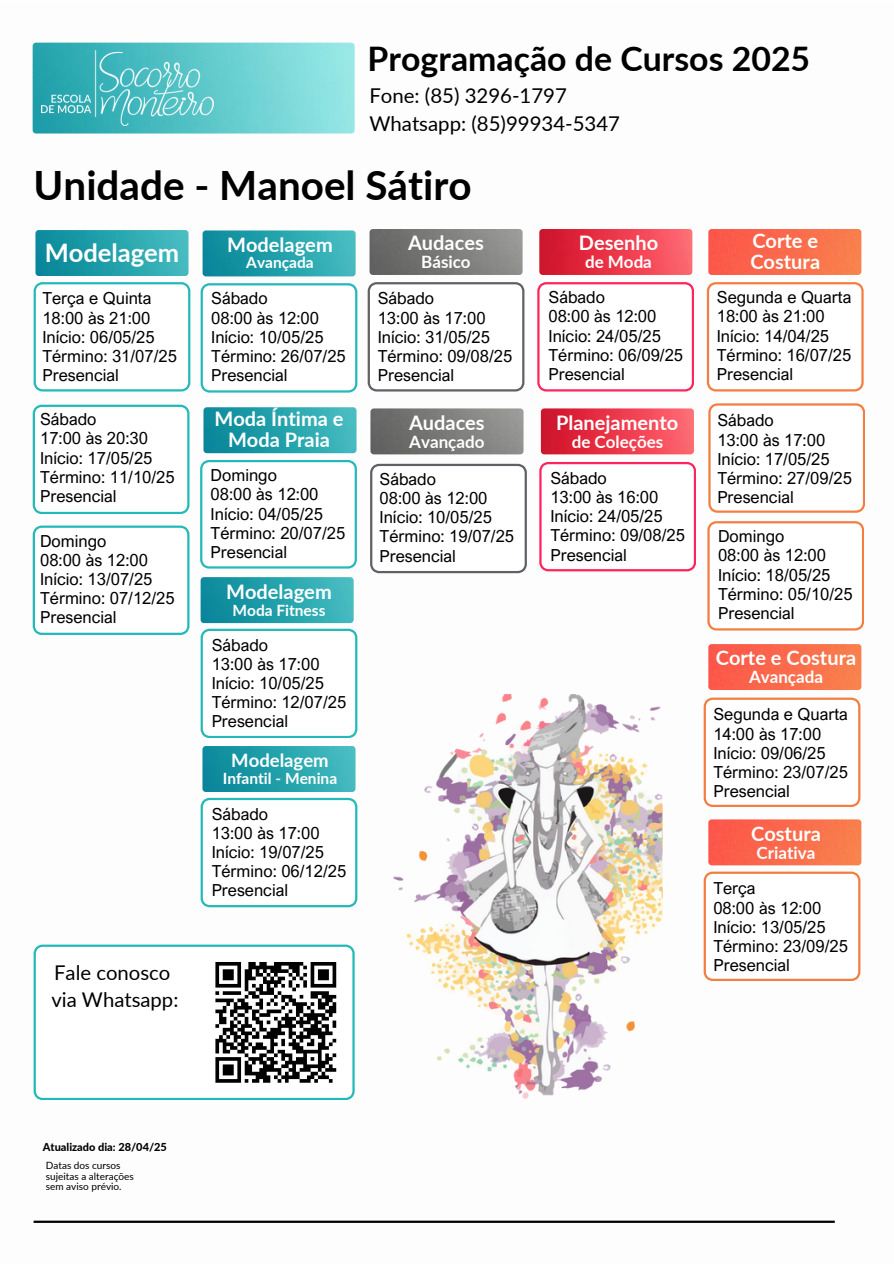
<style>
.page{position:relative;width:894px;height:1264px;background:#fff}
.page>*{position:absolute;margin:0;border:0;box-sizing:border-box;transform-origin:0 0}
.t1{font:700 40.35px "Lato";color:#000}
.t2{font:700 33.75px "Lato";color:#000}
.t3{font:700 25.5px "Lato";color:#fff}
.t4{font:20.4px/28px "Lato";color:#000}
.t5{font:20.25px/27.3px "Lato";color:#000}
.t6{font:700 19.95px/20.9px "Lato";color:#fff;text-align:center}
.t7{font:700 18.45px "Lato";color:#fff}
.t8{font:700 16.95px "Lato";color:#fff}
.t9{font:16.65px "Arial Nova";color:#000}
.t10{font:700 15.45px "Lato";color:#fff}
.t11{font:800 10.95px "Lato";color:#000}
.t12{font:10.05px "Lato";color:#000}
</style>
<div class="page">
<img style="left:539px;top:229px;width:153px;height:46px;border-radius:3px">
<img style="left:708px;top:229px;width:153px;height:46px;border-radius:3px">
<img style="left:33px;top:43px;width:321px;height:90px">
<svg style="left:34px;top:282px;width:156px;height:109px"></svg>
<svg style="left:33px;top:404px;width:156px;height:110px"></svg>
<svg style="left:200px;top:283px;width:157px;height:109px"></svg>
<svg style="left:200px;top:628px;width:157px;height:110px"></svg>
<svg style="left:200px;top:460px;width:157px;height:108px"></svg>
<svg style="left:200px;top:797px;width:157px;height:110px"></svg>
<svg style="left:367px;top:282px;width:157px;height:109px"></svg>
<svg style="left:537px;top:282px;width:157px;height:109px"></svg>
<svg style="left:539px;top:462px;width:157px;height:109px"></svg>
<svg style="left:706px;top:282px;width:157px;height:109px"></svg>
<hr style="left:34px;top:1220px;width:800px;height:2px;background:#000">
<svg style="left:34px;top:944px;width:320px;height:155px"></svg>
<img style="left:393px;top:694px;width:269px;height:404px">
<svg style="left:703px;top:697px;width:157px;height:110px"></svg>
<svg style="left:703px;top:871px;width:157px;height:110px"></svg>
<svg style="left:33px;top:525px;width:156px;height:110px"></svg>
<svg style="left:708px;top:403px;width:156px;height:110px"></svg>
<div style="left:208px;top:954px;width:135px;height:136px;background:#fff"></div>
<svg style="left:215px;top:962px;width:122px;height:121px"></svg>
<svg style="left:370px;top:464px;width:156px;height:109px"></svg>
<img style="left:202px;top:230px;width:153px;height:46px;border-radius:3px">
<img style="left:200px;top:577px;width:153px;height:46px;border-radius:3px">
<img style="left:203px;top:407px;width:153px;height:46px;border-radius:3px">
<img style="left:202px;top:746px;width:153px;height:46px;border-radius:3px">
<img style="left:35px;top:230px;width:153px;height:46px;border-radius:3px">
<img style="left:369px;top:229px;width:153px;height:46px;border-radius:3px">
<img style="left:540px;top:408px;width:153px;height:46px;border-radius:3px">
<img style="left:708px;top:644px;width:153px;height:46px;border-radius:3px">
<img style="left:708px;top:819px;width:153px;height:46px;border-radius:3px">
<img style="left:41px;top:51px;width:173px;height:74px">
<svg style="left:707px;top:521px;width:156px;height:109px"></svg>
<img style="left:370px;top:408px;width:153px;height:46px;border-radius:3px">
<p class="t2" style="left:367px;top:37px;width:444px">Programação de Cursos 2025</p>
<p class="t4" style="left:369px;top:81px;width:252px">Fone: (85) 3296-1797<br>Whatsapp: (85)99934-5347</p>
<p class="t1" style="left:34px;top:160px;width:439px">Unidade - Manoel Sátiro</p>
<p class="t6" style="left:227px;top:233px;width:107px">Modelagem</p>
<p class="t10" style="left:246px;top:253px;width:69px">Avançada</p>
<h4 class="t9" style="left:211px;top:288px;width:58px">Sábado</h4>
<p class="t9" style="left:211px;top:307px;width:109px">08:00 às 12:00</p>
<p class="t9" style="left:211px;top:326px;width:114px">Início: 10/05/25</p>
<p class="t9" style="left:211px;top:345px;width:136px">Término: 26/07/25</p>
<p class="t9" style="left:211px;top:364px;width:78px">Presencial</p>
<p class="t6" style="left:750px;top:230px;width:71px;text-align:left">Corte e<br>Costura</p>
<p class="t6" style="left:578px;top:231px;width:81px">Desenho</p>
<p class="t8" style="left:585px;top:251px;width:68px">de Moda</p>
<p class="t9" style="left:548px;top:287px;width:58px">Sábado</p>
<h6 class="t9" style="left:548px;top:306px;width:109px">08:00 às 12:00</h6>
<p class="t9" style="left:548px;top:325px;width:114px">Início: 24/05/25</p>
<p class="t9" style="left:548px;top:344px;width:136px">Término: 06/09/25</p>
<p class="t9" style="left:548px;top:363px;width:78px">Presencial</p>
<p class="t6" style="left:556px;top:411px;width:124px">Planejamento</p>
<p class="t8" style="left:571px;top:431px;width:93px">de Coleções</p>
<h5 class="t9" style="left:550px;top:467px;width:58px">Sábado</h5>
<p class="t9" style="left:550px;top:487px;width:109px">13:00 às 16:00</p>
<p class="t9" style="left:550px;top:506px;width:114px">Início: 24/05/25</p>
<h4 class="t9" style="left:550px;top:525px;width:136px">Término: 09/08/25</h4>
<p class="t9" style="left:550px;top:544px;width:78px">Presencial</p>
<p class="t6" style="left:408px;top:232px;width:77px">Audaces</p>
<p class="t8" style="left:421px;top:252px;width:51px">Básico</p>
<p class="t3" style="left:45px;top:236px;width:136px">Modelagem</p>
<p class="t9" style="left:716px;top:287px;width:136px">Segunda e Quarta</p>
<p class="t9" style="left:716px;top:306px;width:109px">18:00 às 21:00</p>
<p class="t9" style="left:716px;top:325px;width:114px">Início: 14/04/25</p>
<p class="t9" style="left:716px;top:344px;width:136px">Término: 16/07/25</p>
<p class="t9" style="left:716px;top:363px;width:78px">Presencial</p>
<p class="t9" style="left:42px;top:288px;width:111px">Terça e Quinta</p>
<p class="t9" style="left:42px;top:307px;width:109px">18:00 às 21:00</p>
<p class="t9" style="left:42px;top:326px;width:114px">Início: 06/05/25</p>
<p class="t9" style="left:42px;top:345px;width:136px">Término: 31/07/25</p>
<p class="t9" style="left:42px;top:364px;width:78px">Presencial</p>
<p class="t9" style="left:377px;top:288px;width:58px">Sábado</p>
<h4 class="t9" style="left:377px;top:307px;width:109px">13:00 às 17:00</h4>
<p class="t9" style="left:377px;top:326px;width:114px">Início: 31/05/25</p>
<p class="t9" style="left:377px;top:345px;width:136px">Término: 09/08/25</p>
<p class="t9" style="left:377px;top:364px;width:78px">Presencial</p>
<p class="t6" style="left:214px;top:408px;width:130px">Moda Íntima e<br>Moda Praia</p>
<h4 class="t9" style="left:210px;top:465px;width:68px">Domingo</h4>
<p class="t9" style="left:210px;top:484px;width:109px">08:00 às 12:00</p>
<p class="t9" style="left:210px;top:503px;width:114px">Início: 04/05/25</p>
<p class="t9" style="left:210px;top:522px;width:136px">Término: 20/07/25</p>
<p class="t9" style="left:210px;top:541px;width:78px">Presencial</p>
<p class="t9" style="left:40px;top:409px;width:58px">Sábado</p>
<p class="t9" style="left:40px;top:428px;width:109px">17:00 às 20:30</p>
<p class="t9" style="left:40px;top:447px;width:114px">Início: 17/05/25</p>
<p class="t9" style="left:40px;top:466px;width:136px">Término: 11/10/25</p>
<p class="t9" style="left:40px;top:485px;width:78px">Presencial</p>
<p class="t9" style="left:717px;top:410px;width:58px">Sábado</p>
<p class="t9" style="left:717px;top:429px;width:109px">13:00 às 17:00</p>
<p class="t9" style="left:717px;top:448px;width:114px">Início: 17/05/25</p>
<p class="t9" style="left:717px;top:467px;width:136px">Término: 27/09/25</p>
<p class="t9" style="left:717px;top:486px;width:78px">Presencial</p>
<p class="t6" style="left:409px;top:411px;width:77px">Audaces</p>
<p class="t8" style="left:409px;top:431px;width:77px">Avançado</p>
<p class="t9" style="left:379px;top:468px;width:58px">Sábado</p>
<p class="t9" style="left:379px;top:488px;width:109px">08:00 às 12:00</p>
<p class="t9" style="left:379px;top:507px;width:114px">Início: 10/05/25</p>
<p class="t9" style="left:379px;top:526px;width:136px">Término: 19/07/25</p>
<p class="t9" style="left:379px;top:545px;width:78px">Presencial</p>
<h6 class="t9" style="left:717px;top:526px;width:68px">Domingo</h6>
<p class="t9" style="left:717px;top:545px;width:109px">08:00 às 12:00</p>
<p class="t9" style="left:717px;top:564px;width:114px">Início: 18/05/25</p>
<p class="t9" style="left:717px;top:583px;width:136px">Término: 05/10/25</p>
<p class="t9" style="left:717px;top:602px;width:78px">Presencial</p>
<p class="t9" style="left:40px;top:530px;width:68px">Domingo</p>
<p class="t9" style="left:40px;top:549px;width:109px">08:00 às 12:00</p>
<p class="t9" style="left:40px;top:568px;width:114px">Início: 13/07/25</p>
<p class="t9" style="left:40px;top:588px;width:136px">Término: 07/12/25</p>
<h4 class="t9" style="left:40px;top:607px;width:78px">Presencial</h4>
<p class="t6" style="left:226px;top:581px;width:107px">Modelagem</p>
<p class="t10" style="left:232px;top:600px;width:94px">Moda Fitness</p>
<p class="t5" style="left:51px;top:958px;width:128px">Fale conosco via Whatsapp:</p>
<p class="t9" style="left:211px;top:634px;width:58px">Sábado</p>
<p class="t9" style="left:211px;top:653px;width:109px">13:00 às 17:00</p>
<p class="t9" style="left:211px;top:672px;width:114px">Início: 10/05/25</p>
<p class="t9" style="left:211px;top:691px;width:136px">Término: 12/07/25</p>
<p class="t9" style="left:211px;top:711px;width:78px">Presencial</p>
<p class="t7" style="left:231px;top:749px;width:99px">Modelagem</p>
<p class="t10" style="left:223px;top:769px;width:116px">Infantil - Menina</p>
<p class="t9" style="left:211px;top:803px;width:58px">Sábado</p>
<h6 class="t9" style="left:211px;top:822px;width:109px">13:00 às 17:00</h6>
<p class="t9" style="left:211px;top:841px;width:114px">Início: 19/07/25</p>
<p class="t9" style="left:211px;top:861px;width:136px">Término: 06/12/25</p>
<p class="t9" style="left:211px;top:880px;width:78px">Presencial</p>
<p class="t11" style="left:43px;top:1140px;width:125px">Atualizado dia: 28/04/25</p>
<p class="t12" style="left:46px;top:1159px;width:76px">Datas dos cursos</p>
<p class="t12" style="left:46px;top:1169px;width:90px">sujeitas a alterações</p>
<h6 class="t12" style="left:46px;top:1180px;width:77px">sem aviso prévio.</h6>
<p class="t6" style="left:715px;top:647px;width:142px">Corte e Costura</p>
<p class="t8" style="left:748px;top:666px;width:75px">Avançada</p>
<p class="t9" style="left:713px;top:704px;width:136px">Segunda e Quarta</p>
<p class="t9" style="left:713px;top:723px;width:109px">14:00 às 17:00</p>
<p class="t9" style="left:713px;top:742px;width:114px">Início: 09/06/25</p>
<p class="t9" style="left:713px;top:761px;width:136px">Término: 23/07/25</p>
<p class="t9" style="left:713px;top:780px;width:78px">Presencial</p>
<h4 class="t6" style="left:750px;top:822px;width:71px">Costura</h4>
<h4 class="t8" style="left:756px;top:842px;width:60px">Criativa</h4>
<p class="t9" style="left:713px;top:878px;width:44px">Terça</p>
<p class="t9" style="left:713px;top:897px;width:109px">08:00 às 12:00</p>
<p class="t9" style="left:713px;top:916px;width:114px">Início: 13/05/25</p>
<p class="t9" style="left:713px;top:935px;width:136px">Término: 23/09/25</p>
<p class="t9" style="left:713px;top:954px;width:78px">Presencial</p>
</div>
